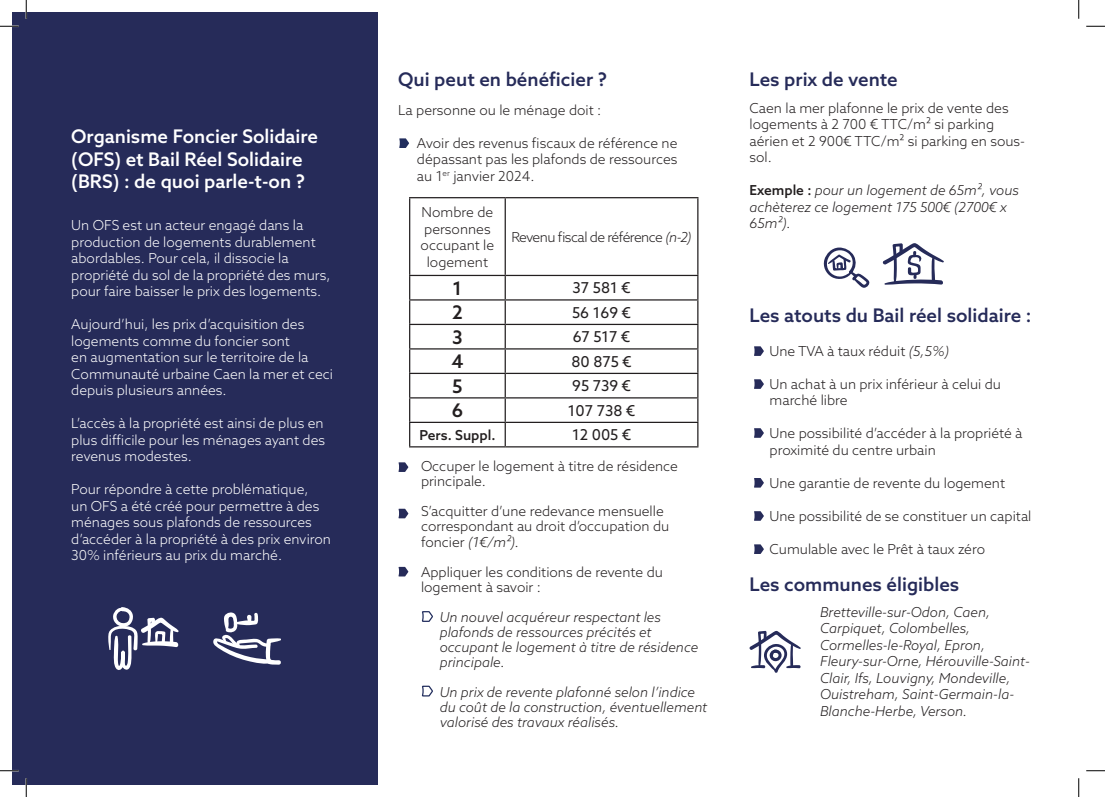
<style>
.page{position:relative;width:1105px;height:797px;background:#fff}
.page>*{position:absolute;margin:0;border:0;box-sizing:border-box;transform-origin:0 0}
.t1{font:500 18.75px "Azo Sans";color:#262b59}
.t2{font:500 18.75px/22.5px "Azo Sans";color:#fff}
.t3{font:500 18.75px "Azo Sans";color:#231f20}
.t4{font:15px "Azo Sans";color:#231f20}
.t5{font:300 13.75px/16.5px "Azo Sans";color:#231f20}
.t6{font:300 13.75px/16.5px "Azo Sans";color:#fff}
.t7{font:italic 300 13.75px/16.5px "Azo Sans";color:#231f20}
.t8{font:300 13.75px "Azo Sans";letter-spacing:-.04em;color:#231f20}
.t9{font:500 13.75px "Azo Sans";color:#231f20}
.s1{font-style:italic}
.s2{font-weight:500;font-style:normal}
</style>
<div class="page">
<div style="left:12px;top:12px;width:365px;height:773px;background:#262b59"></div>
<svg style="left:399px;top:138px;width:10px;height:10px"></svg>
<svg style="left:398px;top:462px;width:10px;height:10px"></svg>
<svg style="left:398px;top:508px;width:10px;height:10px"></svg>
<svg style="left:398px;top:567px;width:10px;height:9px"></svg>
<svg style="left:754px;top:428px;width:10px;height:10px"></svg>
<svg style="left:754px;top:478px;width:10px;height:9px"></svg>
<svg style="left:754px;top:511px;width:10px;height:10px"></svg>
<svg style="left:754px;top:544px;width:10px;height:10px"></svg>
<svg style="left:754px;top:379px;width:10px;height:10px"></svg>
<svg style="left:754px;top:346px;width:10px;height:10px"></svg>
<svg style="left:421px;top:611px;width:12px;height:11px"></svg>
<svg style="left:421px;top:685px;width:12px;height:12px"></svg>
<hr style="left:409px;top:197px;width:96px;height:1px;background:#231f20">
<hr style="left:409px;top:198px;width:1px;height:77px;background:#231f20">
<hr style="left:505px;top:197px;width:193px;height:1px;background:#231f20">
<hr style="left:505px;top:198px;width:1px;height:77px;background:#231f20">
<hr style="left:697px;top:198px;width:1px;height:77px;background:#231f20">
<hr style="left:409px;top:275px;width:96px;height:1px;background:#231f20">
<hr style="left:505px;top:275px;width:193px;height:1px;background:#231f20">
<hr style="left:409px;top:299px;width:96px;height:1px;background:#231f20">
<hr style="left:505px;top:299px;width:193px;height:1px;background:#231f20">
<hr style="left:409px;top:324px;width:96px;height:1px;background:#231f20">
<hr style="left:505px;top:324px;width:193px;height:1px;background:#231f20">
<hr style="left:409px;top:348px;width:96px;height:1px;background:#231f20">
<hr style="left:505px;top:348px;width:193px;height:1px;background:#231f20">
<hr style="left:409px;top:373px;width:96px;height:1px;background:#231f20">
<hr style="left:505px;top:373px;width:193px;height:1px;background:#231f20">
<hr style="left:409px;top:397px;width:96px;height:1px;background:#231f20">
<hr style="left:505px;top:397px;width:193px;height:1px;background:#231f20">
<hr style="left:409px;top:422px;width:96px;height:1px;background:#231f20">
<svg style="left:409px;top:276px;width:1px;height:170px"></svg>
<hr style="left:505px;top:422px;width:193px;height:1px;background:#231f20">
<svg style="left:505px;top:276px;width:1px;height:170px"></svg>
<svg style="left:697px;top:276px;width:1px;height:170px"></svg>
<hr style="left:409px;top:446px;width:96px;height:1px;background:#231f20">
<hr style="left:505px;top:446px;width:193px;height:1px;background:#231f20">
<svg style="left:108px;top:607px;width:71px;height:63px"></svg>
<svg style="left:749px;top:630px;width:52px;height:43px"></svg>
<svg style="left:882px;top:243px;width:62px;height:42px"></svg>
<svg style="left:213px;top:612px;width:68px;height:53px"></svg>
<svg style="left:823px;top:247px;width:47px;height:41px"></svg>
<svg style="left:0;top:25px;width:19px;height:2px"></svg>
<svg style="left:1086px;top:25px;width:19px;height:2px"></svg>
<svg style="left:0;top:770px;width:19px;height:1px"></svg>
<svg style="left:1086px;top:770px;width:19px;height:1px"></svg>
<svg style="left:25px;top:0;width:2px;height:19px"></svg>
<svg style="left:25px;top:778px;width:2px;height:19px"></svg>
<svg style="left:1078px;top:0;width:1px;height:19px"></svg>
<svg style="left:1078px;top:778px;width:1px;height:19px"></svg>
<h1 class="t2" style="left:71px;top:125px;width:248px">Organisme Foncier Solidaire (OFS) et Bail Réel Solidaire (BRS) : de quoi parle-t-on ?</h1>
<p class="t6" style="left:71px;top:217px;width:261px">Un OFS est un acteur engagé dans la production de logements durablement abordables. Pour cela, il dissocie la propriété du sol de la propriété des murs, pour faire baisser le prix des logements.</p>
<p class="t6" style="left:71px;top:316px;width:263px">Aujourd’hui, les prix d’acquisition des logements comme du foncier sont<br>en augmentation sur le territoire de la Communauté urbaine Caen la mer et ceci depuis plusieurs années.</p>
<p class="t6" style="left:71px;top:415px;width:255px;text-align:justify">L’accès à la propriété est ainsi de plus en plus difficile pour les ménages ayant des revenus modestes.</p>
<p class="t6" style="left:71px;top:481px;width:261px">Pour répondre à cette problématique,<br>un OFS a été créé pour permettre à des ménages sous plafonds de ressources d’accéder à la propriété à des prix environ 30% inférieurs au prix du marché.</p>
<h1 class="t1" style="left:398px;top:67px;width:210px">Qui peut en bénéficier ?</h1>
<p class="t5" style="left:398px;top:101px;width:205px">La personne ou le ménage doit :</p>
<p class="t5" style="left:417px;top:134px;width:262px;text-align:justify">Avoir des revenus fiscaux de référence ne dépassant pas les plafonds de ressources au 1<sup>er</sup> janvier 2024.</p>
<p class="t5" style="left:421px;top:204px;width:75px;text-align:center">Nombre de personnes occupant le logement</p>
<p class="t8" style="left:511px;top:228px;width:182px">Revenu fiscal de référence <span class="s1">(n-2)</span></p>
<h1 class="t3" style="left:453px;top:276px;width:11px">1</h1>
<p class="t4" style="left:573px;top:278px;width:59px">37 581 €</p>
<h1 class="t3" style="left:452px;top:300px;width:12px">2</h1>
<p class="t4" style="left:572px;top:303px;width:60px">56 169 €</p>
<h1 class="t3" style="left:452px;top:325px;width:12px">3</h1>
<p class="t4" style="left:573px;top:327px;width:59px">67 517 €</p>
<h1 class="t3" style="left:451px;top:349px;width:14px">4</h1>
<p class="t4" style="left:571px;top:352px;width:62px">80 875 €</p>
<h1 class="t3" style="left:452px;top:374px;width:12px">5</h1>
<p class="t4" style="left:572px;top:376px;width:60px">95 739 €</p>
<h1 class="t3" style="left:452px;top:398px;width:13px">6</h1>
<p class="t4" style="left:568px;top:401px;width:69px">107 738 €</p>
<p class="t9" style="left:419px;top:426px;width:78px">Pers. Suppl.</p>
<p class="t4" style="left:572px;top:425px;width:61px">12 005 €</p>
<p class="t5" style="left:421px;top:459px;width:259px;line-height:15px">Occuper le logement à titre de résidence principale.</p>
<p class="t5" style="left:421px;top:504px;width:250px;line-height:15px">S’acquitter d’une redevance mensuelle correspondant au droit d’occupation du foncier <span class="s1">(1€/m²).</span></p>
<p class="t5" style="left:421px;top:564px;width:243px;line-height:15px">Appliquer les conditions de revente du logement à savoir :</p>
<p class="t7" style="left:440px;top:609px;width:260px;line-height:15px">Un nouvel acquéreur respectant les plafonds de ressources précités et occupant le logement à titre de résidence principale.</p>
<p class="t7" style="left:440px;top:684px;width:269px;line-height:15px">Un prix de revente plafonné selon l’indice du coût de la construction, éventuellement valorisé des travaux réalisés.</p>
<h1 class="t1" style="left:749px;top:67px;width:150px">Les prix de vente</h1>
<p class="t5" style="left:749px;top:99px;width:277px">Caen la mer plafonne le prix de vente des logements à 2 700 € TTC/m² si parking aérien et 2 900€ TTC/m² si parking en sous&shy;sol.</p>
<p class="t7" style="left:749px;top:182px;width:271px"><span class="s2">Exemple :</span> pour un logement de 65m², vous achèterez ce logement 175 500€ (2700€ x<br>65m²).</p>
<h1 class="t1" style="left:749px;top:302px;width:283px">Les atouts du Bail réel solidaire :</h1>
<p class="t5" style="left:769px;top:342px;width:181px">Une TVA à taux réduit <span class="s1">(5,5%)</span></p>
<p class="t5" style="left:769px;top:375px;width:233px">Un achat à un prix inférieur à celui du marché libre</p>
<p class="t5" style="left:769px;top:425px;width:254px">Une possibilité d’accéder à la propriété à proximité du centre urbain</p>
<p class="t5" style="left:769px;top:474px;width:237px">Une garantie de revente du logement</p>
<p class="t5" style="left:769px;top:507px;width:263px">Une possibilité de se constituer un capital</p>
<p class="t5" style="left:769px;top:540px;width:217px">Cumulable avec le Prêt à taux zéro</p>
<h1 class="t1" style="left:749px;top:572px;width:211px">Les communes éligibles</h1>
<p class="t7" style="left:820px;top:603px;width:211px">Bretteville-sur-Odon, Caen,<br>Carpiquet, Colombelles,<br>Cormelles-le-Royal, Epron,<br>Fleury-sur-Orne, Hérouville-Saint-<br>Clair, Ifs, Louvigny, Mondeville,<br>Ouistreham, Saint-Germain-la-<br>Blanche-Herbe, Verson.</p>
</div>
